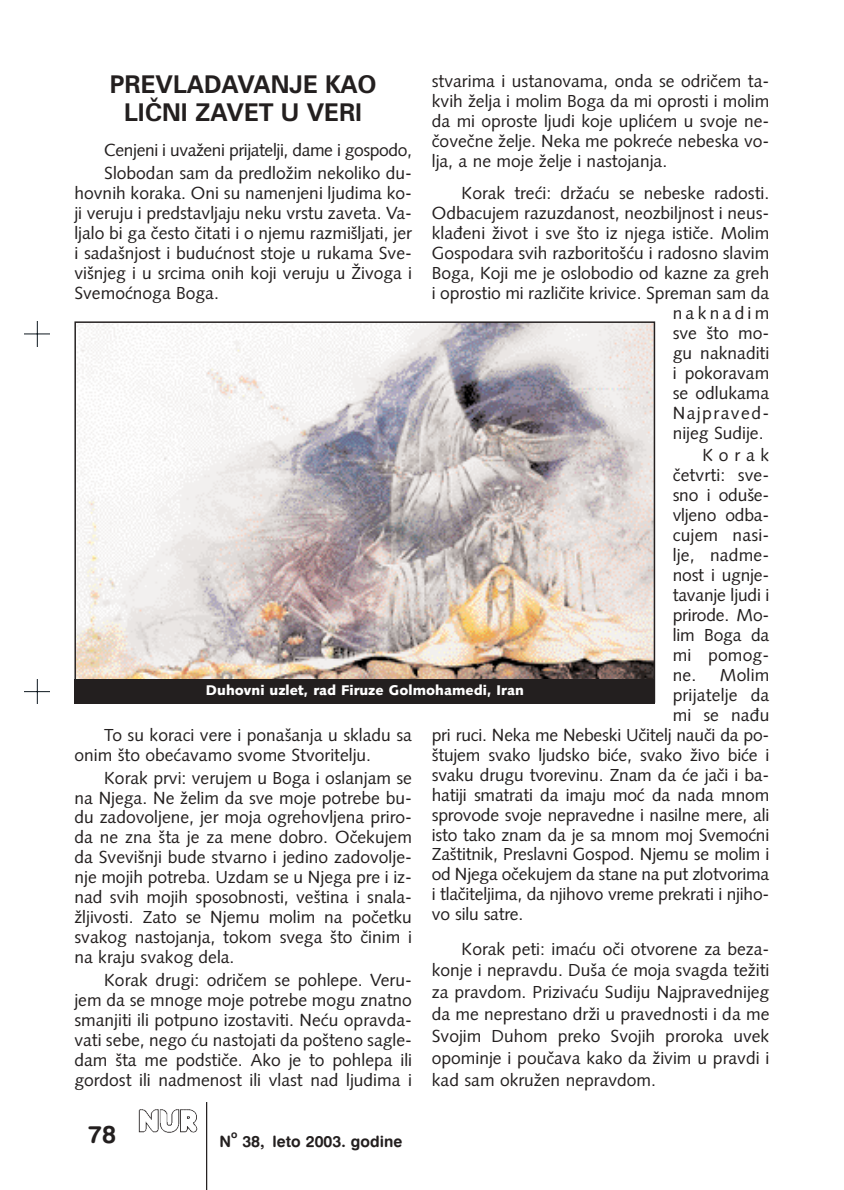
<style>
.page{position:relative;width:844px;height:1190px;background:#fff}
.page>*{position:absolute;margin:0;border:0;box-sizing:border-box;transform-origin:0 0}
.t1{font:24.5px/28.3px "TT7 F12 O00";color:#231f1f;text-align:center}
.t2{font:24.5px "TT7 F07 O00";color:#231f1f}
.t3{font:17.5px/19.9px "TT7 F0 BO00";color:#231f1f;text-align:justify}
.t4{font:17.5px/22.9px "TT7 F0 BO00";letter-spacing:-.02em;color:#231f1f}
.t5{font:17.5px "TT7 F0 BO00";letter-spacing:.085em;color:#231f1f}
.t6{font:17.5px "TT7 F0 BO00";letter-spacing:.185em;color:#231f1f}
.t7{font:15.75px "TT7 F07 O00";color:#231f1f}
.t8{font:14px "TT7 F00 O00";color:#fff}
.t9{font:10.33px "TT7 F07 O00";color:#231f1f}
</style>
<div class="page">
<img style="left:139px;top:1109px;width:59px;height:24px">
<hr style="left:206px;top:1102px;width:1px;height:88px;background:#231f1f">
<img style="left:76px;top:323px;width:577px;height:356px">
<div style="left:74px;top:679px;width:581px;height:25px;background:#231f1f"></div>
<svg style="left:25px;top:321px;width:25px;height:25px"></svg>
<svg style="left:25px;top:679px;width:25px;height:25px"></svg>
<p class="t3" style="left:432px;top:73px;width:339px">stvarima i ustanovama, onda se odri~em ta&shy;kvih `elja i molim Boga da mi oprosti i molim da mi oproste ljudi koje upli}em u svoje ne-~ove~ne `elje. Neka me pokre}e nebeska vo&shy;lja, a ne moje `elje i nastojanja.</p>
<p class="t3" style="left:461px;top:185px;width:309px">Korak tre}i: dr`a}u se nebeske radosti.</p>
<p class="t3" style="left:432px;top:205px;width:339px">Odbacujem razuzdanost, neozbiljnost i neus-</p>
<p class="t3" style="left:432px;top:225px;width:339px">kla|eni `ivot i sve {to iz njega isti~e. Molim</p>
<p class="t3" style="left:432px;top:245px;width:339px">Gospodara svih razborito{}u i radosno slavim</p>
<p class="t3" style="left:432px;top:264px;width:339px">Boga, Koji me je oslobodio od kazne za greh</p>
<p class="t3" style="left:432px;top:284px;width:339px">i oprostio mi razli~ite krivice. Spreman sam da</p>
<p class="t6" style="left:672px;top:306px;width:98px">naknadim</p>
<p class="t3" style="left:672px;top:324px;width:98px">sve {to mo-</p>
<p class="t3" style="left:672px;top:344px;width:98px">gu naknaditi</p>
<p class="t3" style="left:672px;top:364px;width:98px">i pokoravam</p>
<p class="t3" style="left:672px;top:384px;width:98px">se odlukama</p>
<p class="t5" style="left:672px;top:406px;width:98px">Najpraved-</p>
<p class="t3" style="left:672px;top:424px;width:92px">nijeg Sudije.</p>
<p class="t3" style="left:702px;top:447px;width:68px">Korak</p>
<p class="t3" style="left:672px;top:467px;width:98px">~etvrti: sve-</p>
<p class="t3" style="left:672px;top:487px;width:98px">sno i odu{e-</p>
<p class="t3" style="left:672px;top:507px;width:98px">vljeno odba-</p>
<p class="t3" style="left:672px;top:527px;width:98px">cujem nasi-</p>
<p class="t3" style="left:672px;top:547px;width:98px">lje, nadme-</p>
<p class="t3" style="left:672px;top:567px;width:98px">nost i ugnje-</p>
<p class="t3" style="left:672px;top:587px;width:98px">tavanje ljudi i</p>
<p class="t3" style="left:672px;top:607px;width:98px">prirode. Mo-</p>
<p class="t3" style="left:672px;top:627px;width:98px">lim Boga da</p>
<p class="t3" style="left:672px;top:647px;width:98px">mi pomog-</p>
<p class="t3" style="left:672px;top:666px;width:98px">ne. Molim</p>
<p class="t3" style="left:672px;top:686px;width:98px">prijatelje da</p>
<p class="t3" style="left:672px;top:706px;width:98px">mi se na|u</p>
<p class="t3" style="left:432px;top:726px;width:339px">pri ruci. Neka me Nebeski U~itelj nau~i da po-</p>
<p class="t3" style="left:432px;top:746px;width:339px">{tujem svako ljudsko bi}e, svako `ivo bi}e i</p>
<p class="t3" style="left:432px;top:766px;width:339px">svaku drugu tvorevinu. Znam da }e ja~i i ba-</p>
<p class="t3" style="left:432px;top:786px;width:339px">hatiji smatrati da imaju mo} da nada mnom</p>
<p class="t3" style="left:432px;top:806px;width:339px">sprovode svoje nepravedne i nasilne mere, ali</p>
<p class="t3" style="left:432px;top:826px;width:339px">isto tako znam da je sa mnom moj Svemo}ni</p>
<p class="t3" style="left:432px;top:846px;width:339px">Za{titnik, Preslavni Gospod. Njemu se molim i</p>
<p class="t3" style="left:432px;top:866px;width:339px">od Njega o~ekujem da stane na put zlotvorima</p>
<p class="t3" style="left:432px;top:886px;width:339px">i tla~iteljima, da njihovo vreme prekrati i njiho-</p>
<p class="t3" style="left:432px;top:906px;width:93px">vo silu satre.</p>
<p class="t3" style="left:432px;top:939px;width:339px;line-height:21.9px;text-indent:30px">Korak peti: ima}u o~i otvorene za beza&shy;konje i nepravdu. Du{a }e moja svagda te`iti za pravdom. Priziva}u Sudiju Najpravednijeg da me neprestano dr`i u pravednosti i da me Svojim Duhom preko Svojih proroka uvek opominje i pou~ava kako da `ivim u pravdi i kad sam okru`en nepravdom.</p>
<h1 class="t1" style="left:110px;top:72px;width:268px">PREVLADAVANJE KAO<br>LI^NI ZAVET U VERI</h1>
<p class="t4" style="left:104px;top:140px;width:309px">Cenjeni i uva`eni prijatelji, dame i gospodo,<br>Slobodan sam da predlo`im nekoliko du-</p>
<p class="t3" style="left:74px;top:185px;width:339px">hovnih koraka. Oni su namenjeni ljudima ko&shy;ji veruju i predstavljaju neku vrstu zaveta. Va&shy;ljalo bi ga ~esto ~itati i o njemu razmi{ljati, jer i sada{njost i budu}nost stoje u rukama Sve&shy;vi{njeg i u srcima onih koji veruju u @ivoga i Svemo}noga Boga.</p>
<p class="t8" style="left:206px;top:684px;width:319px">Duhovni uzlet, rad Firuze Golmohamedi, Iran</p>
<p class="t3" style="left:74px;top:726px;width:339px;text-indent:30px">To su koraci vere i pona{anja u skladu sa onim {to obe}avamo svome Stvoritelju.</p>
<p class="t3" style="left:74px;top:769px;width:339px;text-indent:30px">Korak prvi: verujem u Boga i oslanjam se na Njega. Ne `elim da sve moje potrebe bu&shy;du zadovoljene, jer moja ogrehovljena priro&shy;da ne zna {ta je za mene dobro. O~ekujem da Svevi{nji bude stvarno i jedino zadovolje&shy;nje mojih potreba. Uzdam se u Njega pre i iz&shy;nad svih mojih sposobnosti, ve{tina i snala-`ljivosti. Zato se Njemu molim na po~etku svakog nastojanja, tokom svega {to ~inim i na kraju svakog dela.</p>
<p class="t3" style="left:74px;top:972px;width:339px;text-indent:30px">Korak drugi: odri~em se pohlepe. Veru&shy;jem da se mnoge moje potrebe mogu znatno smanjiti ili potpuno izostaviti. Ne}u opravda&shy;vati sebe, nego }u nastojati da po{teno sagle&shy;dam {ta me podsti~e. Ako je to pohlepa ili gordost ili nadmenost ili vlast nad ljudima i</p>
<h1 class="t2" style="left:88px;top:1125px;width:29px">78</h1>
<p class="t7" style="left:242px;top:1136px;width:161px">38, leto 2003. godine</p>
<p class="t9" style="left:231px;top:1130px;width:8px">o</p>
<p class="t7" style="left:219px;top:1136px;width:13px">N</p>
</div>
